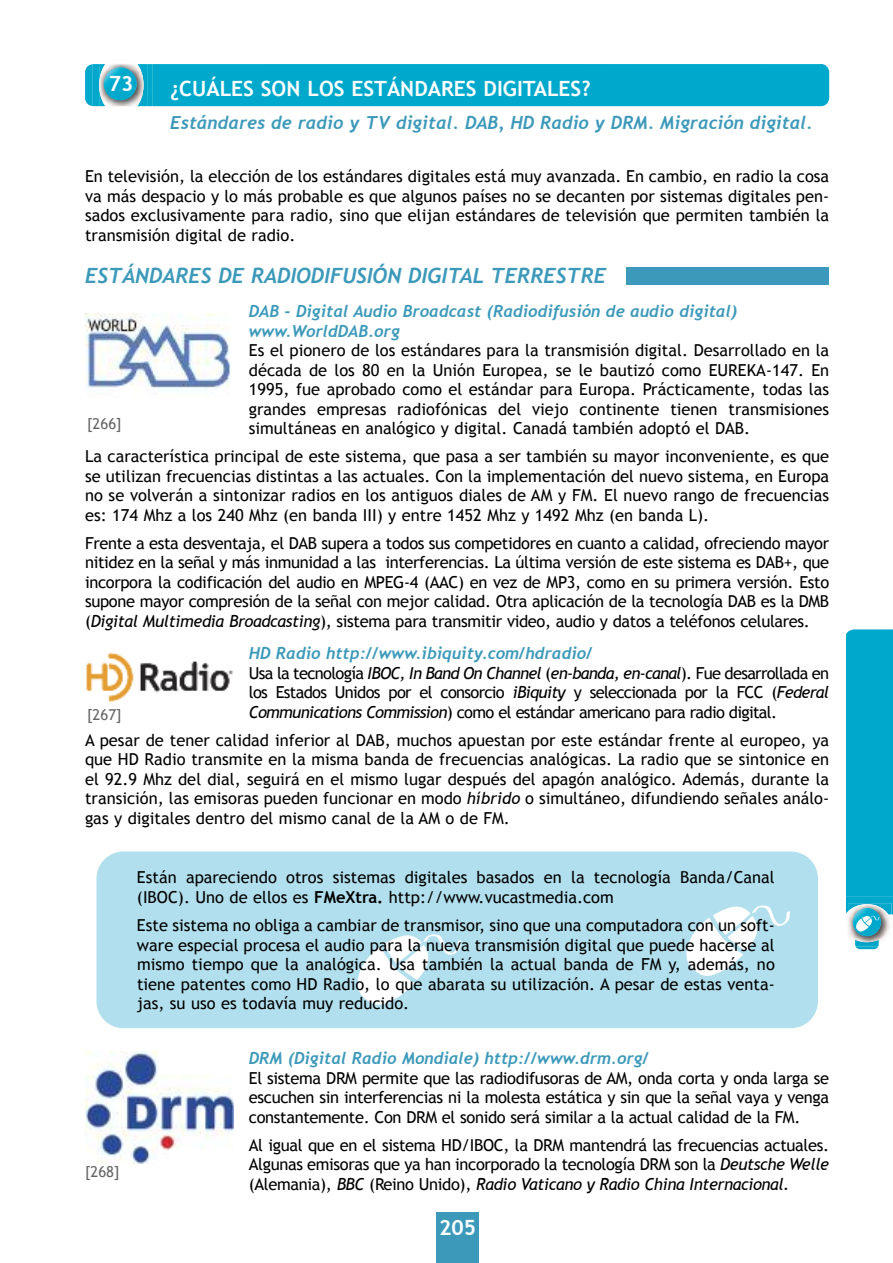
<style>
.page{position:relative;width:893px;height:1263px;background:#fff}
.page>*{position:absolute;margin:0;border:0;box-sizing:border-box;transform-origin:0 0}
.t1{font:italic 700 21px "Trebuchet";color:#3c99ba}
.t2{font:700 21px "Trebuchet MS";color:#fff}
.t3{font:italic 700 18px "Trebuchet";color:#3c99ba}
.t4{font:16.5px/19.5px "Trebuchet MS";color:#000;text-align:justify}
.t5{font:italic 700 16.5px/19.5px "Trebuchet";color:#3c99ba}
.t6{font:15px "Trebuchet MS";color:#666}
.s1{font-style:italic}
.s2{font-weight:700}
</style>
<div class="page">
<div style="left:96px;top:851px;width:722px;height:177px;background:#b1dfed;border-radius:27px"></div>
<svg style="left:357px;top:934px;width:104px;height:71px"></svg>
<svg style="left:686px;top:905px;width:104px;height:71px"></svg>
<img style="left:859px;top:949px;width:16px;height:1px">
<img style="left:856px;top:947px;width:22px;height:2px">
<img style="left:855px;top:942px;width:24px;height:5px">
<img style="left:848px;top:932px;width:40px;height:10px">
<div style="left:853px;top:908px;width:28px;height:28px;background:#00a9cc;border-radius:50%"></div>
<svg style="left:846px;top:629px;width:47px;height:303px;background:#0caccd"></svg>
<div style="left:436px;top:1212px;width:43px;height:51px;background:#3c99ba"></div>
<div style="left:153px;top:64px;width:676px;height:42px;background:#00a9cc"></div>
<svg style="left:85px;top:64px;width:8px;height:42px"></svg>
<img style="left:147px;top:64px;width:6px;height:42px">
<img style="left:93px;top:64px;width:54px;height:42px">
<img style="left:99px;top:64px;width:45px;height:42px">
<svg style="left:104px;top:67px;width:33px;height:33px"></svg>
<img style="left:85px;top:313px;width:145px;height:77px">
<img style="left:86px;top:652px;width:147px;height:50px">
<img style="left:85px;top:1051px;width:149px;height:113px">
<div style="left:627px;top:267px;width:202px;height:17px;background:#3c99ba"></div>
<p class="t2" style="left:109px;top:71px;width:26px">73</p>
<p class="t2" style="left:170px;top:77px;width:422px">¿CUÁLES SON LOS ESTÁNDARES DIGITALES?</p>
<p class="t3" style="left:170px;top:112px;width:644px">Estándares de radio y TV digital. DAB, HD Radio y DRM. Migración digital.</p>
<p class="t4" style="left:85px;top:166px;width:746px">En televisión, la elección de los estándares digitales está muy avanzada. En cambio, en radio la cosa va más despacio y lo más probable es que algunos países no se decanten por sistemas digitales pen&shy;sados exclusivamente para radio, sino que elijan estándares de televisión que permiten también la transmisión digital de radio.</p>
<p class="t1" style="left:85px;top:263px;width:523px">ESTÁNDARES DE RADIODIFUSIÓN DIGITAL TERRESTRE</p>
<p class="t5" style="left:249px;top:302px;width:490px">DAB - Digital Audio Broadcast (Radiodifusión de audio digital) www.WorldDAB.org</p>
<p class="t4" style="left:249px;top:341px;width:582px">Es el pionero de los estándares para la transmisión digital. Desarrollado en la década de los 80 en la Unión Europea, se le bautizó como EUREKA-147. En 1995, fue aprobado como el estándar para Europa. Prácticamente, todas las grandes empresas radiofónicas del viejo continente tienen transmisiones simultáneas en analógico y digital. Canadá también adoptó el DAB.</p>
<p class="t4" style="left:85px;top:447px;width:746px">La característica principal de este sistema, que pasa a ser también su mayor inconveniente, es que se utilizan frecuencias distintas a las actuales. Con la implementación del nuevo sistema, en Europa no se volverán a sintonizar radios en los antiguos diales de AM y FM. El nuevo rango de frecuencias es: 174 Mhz a los 240 Mhz (en banda III) y entre 1452 Mhz y 1492 Mhz (en banda L).</p>
<p class="t4" style="left:85px;top:533px;width:746px">Frente a esta desventaja, el DAB supera a todos sus competidores en cuanto a calidad, ofreciendo mayor nitidez en la señal y más inmunidad a las interferencias. La última versión de este sistema es DAB+, que incorpora la codificación del audio en MPEG-4 (AAC) en vez de MP3, como en su primera versión. Esto supone mayor compresión de la señal con mejor calidad. Otra aplicación de la tecnología DAB es la DMB (<span class="s1">Digital Multimedia Broadcasting</span>), sistema para transmitir video, audio y datos a teléfonos celulares.</p>
<p class="t5" style="left:249px;top:643px;width:345px">HD Radio http://www.ibiquity.com/hdradio/</p>
<p class="t4" style="left:249px;top:663px;width:582px">Usa la tecnología <span class="s1">IBOC, In Band On Channel</span> (<span class="s1">en-banda, en-canal</span>). Fue desarrollada en los Estados Unidos por el consorcio <span class="s1">iBiquity</span> y seleccionada por la FCC (<span class="s1">Federal Communications Commission</span>) como el estándar americano para radio digital.</p>
<p class="t4" style="left:85px;top:730px;width:746px">A pesar de tener calidad inferior al DAB, muchos apuestan por este estándar frente al europeo, ya que HD Radio transmite en la misma banda de frecuencias analógicas. La radio que se sintonice en el 92.9 Mhz del dial, seguirá en el mismo lugar después del apagón analógico. Además, durante la transición, las emisoras pueden funcionar en modo <span class="s1">híbrido</span> o simultáneo, difundiendo señales análo&shy;gas y digitales dentro del mismo canal de la AM o de FM.</p>
<p class="t6" style="left:87px;top:415px;width:36px">[266]</p>
<p class="t6" style="left:87px;top:705px;width:36px">[267]</p>
<p class="t6" style="left:85px;top:1163px;width:36px">[268]</p>
<p class="t4" style="left:137px;top:868px;width:639px">Están apareciendo otros sistemas digitales basados en la tecnología Banda/Canal (IBOC). Uno de ellos es <span class="s2">FMeXtra.</span> http://www.vucastmedia.com</p>
<p class="t4" style="left:137px;top:915px;width:639px">Este sistema no obliga a cambiar de transmisor, sino que una computadora con un soft&shy;ware especial procesa el audio para la nueva transmisión digital que puede hacerse al mismo tiempo que la analógica. Usa también la actual banda de FM y, además, no tiene patentes como HD Radio, lo que abarata su utilización. A pesar de estas venta&shy;jas, su uso es todavía muy reducido.</p>
<p class="t5" style="left:249px;top:1048px;width:402px">DRM (Digital Radio Mondiale) http://www.drm.org/</p>
<p class="t4" style="left:249px;top:1068px;width:582px">El sistema DRM permite que las radiodifusoras de AM, onda corta y onda larga se escuchen sin interferencias ni la molesta estática y sin que la señal vaya y venga constantemente. Con DRM el sonido será similar a la actual calidad de la FM.</p>
<p class="t4" style="left:249px;top:1135px;width:582px">Al igual que en el sistema HD/IBOC, la DRM mantendrá las frecuencias actuales.<br>Algunas emisoras que ya han incorporado la tecnología DRM son la <span class="s1">Deutsche Welle </span>(Alemania), <span class="s1">BBC</span> (Reino Unido), <span class="s1">Radio Vaticano y Radio China Internacional.</span></p>
<p class="t2" style="left:439px;top:1215px;width:38px">205</p>
</div>
